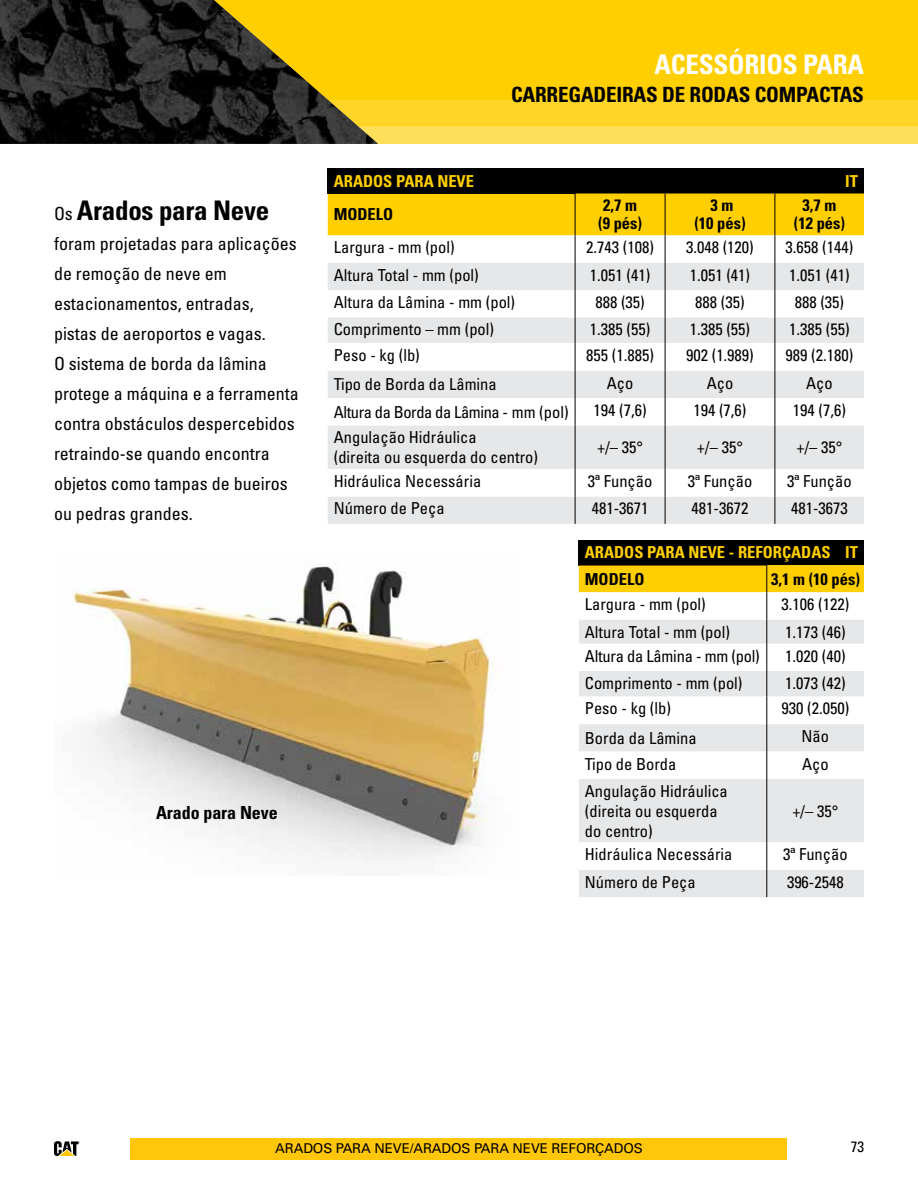
<style>
.page{position:relative;width:918px;height:1188px;background:#fff}
.page>*{position:absolute;margin:0;border:0;box-sizing:border-box;transform-origin:0 0}
.Table_of_contents{font:700 condensed 27px "Univers LT Std";letter-spacing:-.01em;color:#000}
.t1{font:700 condensed 27px "Univers LT Std";letter-spacing:-.01em;color:#fff}
.t2{font:700 condensed 21px "Univers LT Std";letter-spacing:-.01em;color:#000}
.Table_of_contents-2{font:condensed 18px/30px "Univers LT Std";color:#000}
.BodyCopy{font:700 condensed 18px "Univers LT Std";letter-spacing:-.005em;color:#000}
.t3{font:condensed 16.5px/19.8px "Univers LT Std";color:#000}
.t4{font:700 condensed 16.5px "Univers LT Std";color:#000}
.t5{font:700 condensed 16.5px "Univers LT Std";color:#ffcf01}
.t6{font:condensed 16.5px "Univers LT Std";letter-spacing:-.025em;color:#000}
.t7{font:condensed 15px "Univers LT Std";color:#000}
.Page_Title{font:13.5px "Univers LT Std";letter-spacing:-.01em;color:#000}
.s1{font-weight:400;font-size:18px}
</style>
<div class="page">
<img style="left:72px;top:564px;width:423px;height:298px">
<div style="left:131px;top:1138px;width:656px;height:22px;background:#ffc60a"></div>
<div style="left:579px;top:540px;width:285px;height:25px;background:#000"></div>
<svg style="left:579px;top:565px;width:285px;height:332px"></svg>
<div style="left:328px;top:168px;width:536px;height:26px;background:#000"></div>
<div style="left:328px;top:497px;width:536px;height:27px;background:#e6e7e8"></div>
<svg style="left:328px;top:425px;width:536px;height:72px;fill:#e6e7e8"></svg>
<svg style="left:328px;top:194px;width:536px;height:231px"></svg>
<hr style="left:575px;top:425px;width:1px;height:44px;background:#000">
<hr style="left:665px;top:425px;width:1px;height:44px;background:#000">
<hr style="left:775px;top:425px;width:1px;height:44px;background:#000">
<svg style="left:575px;top:469px;width:1px;height:55px"></svg>
<svg style="left:665px;top:469px;width:1px;height:55px"></svg>
<svg style="left:775px;top:469px;width:1px;height:55px"></svg>
<hr style="left:775px;top:194px;width:1px;height:41px;background:#000">
<hr style="left:575px;top:194px;width:1px;height:41px;background:#000">
<hr style="left:665px;top:194px;width:1px;height:41px;background:#000">
<div style="left:0;top:0;width:918px;height:99px;background:#ffcf01"></div>
<div style="left:27px;top:99px;width:891px;height:26px;background:#ffd627"></div>
<div style="left:27px;top:125px;width:891px;height:19px;background:#ffdf5a"></div>
<img style="left:0;top:0;width:378px;height:144px">
<svg style="left:54px;top:1141px;width:25px;height:15px"></svg>
<p class="Table_of_contents" style="left:54px;top:194px;width:217px"><span class="s1">Os</span> Arados para Neve</p>
<p class="Table_of_contents-2" style="left:54px;top:229px;width:246px">foram projetadas para aplicações de remoção de neve em estacionamentos, entradas, pistas de aeroportos e vagas.<br>O sistema de borda da lâmina protege a máquina e a ferramenta contra obstáculos despercebidos retraindo-se quando encontra objetos como tampas de bueiros ou pedras grandes.</p>
<p class="BodyCopy" style="left:156px;top:801px;width:123px">Arado para Neve</p>
<h1 class="t1" style="left:655px;top:47px;width:211px">ACESSÓRIOS PARA</h1>
<p class="t2" style="left:511px;top:81px;width:354px">CARREGADEIRAS DE RODAS COMPACTAS</p>
<p class="t5" style="left:334px;top:171px;width:142px">ARADOS PARA NEVE</p>
<p class="t5" style="left:845px;top:171px;width:14px">IT</p>
<p class="t4" style="left:334px;top:204px;width:61px">MODELO</p>
<p class="t4" style="left:603px;top:195px;width:35px">2,7 m</p>
<p class="t4" style="left:598px;top:213px;width:45px">(9 pés)</p>
<p class="t4" style="left:710px;top:195px;width:24px">3 m</p>
<p class="t4" style="left:694px;top:213px;width:53px">(10 pés)</p>
<p class="t4" style="left:803px;top:195px;width:35px">3,7 m</p>
<p class="t4" style="left:794px;top:213px;width:53px">(12 pés)</p>
<p class="t3" style="left:334px;top:237px;width:122px">Largura - mm (pol)</p>
<p class="t3" style="left:586px;top:237px;width:69px">2.743 (108)</p>
<p class="t3" style="left:686px;top:237px;width:69px">3.048 (120)</p>
<p class="t3" style="left:786px;top:237px;width:69px">3.658 (144)</p>
<p class="t3" style="left:334px;top:265px;width:147px">Altura Total - mm (pol)</p>
<p class="t3" style="left:590px;top:265px;width:62px">1.051 (41)</p>
<p class="t3" style="left:690px;top:265px;width:62px">1.051 (41)</p>
<p class="t3" style="left:789px;top:265px;width:62px">1.051 (41)</p>
<p class="t3" style="left:334px;top:292px;width:183px">Altura da Lâmina - mm (pol)</p>
<p class="t3" style="left:595px;top:292px;width:51px">888 (35)</p>
<p class="t3" style="left:695px;top:292px;width:51px">888 (35)</p>
<p class="t3" style="left:795px;top:292px;width:51px">888 (35)</p>
<p class="t3" style="left:334px;top:319px;width:162px">Comprimento – mm (pol)</p>
<p class="t3" style="left:590px;top:319px;width:62px">1.385 (55)</p>
<p class="t3" style="left:690px;top:319px;width:62px">1.385 (55)</p>
<p class="t3" style="left:789px;top:319px;width:62px">1.385 (55)</p>
<p class="t3" style="left:334px;top:345px;width:88px">Peso - kg (lb)</p>
<p class="t3" style="left:586px;top:345px;width:69px">855 (1.885)</p>
<p class="t3" style="left:686px;top:345px;width:69px">902 (1.989)</p>
<p class="t3" style="left:786px;top:345px;width:69px">989 (2.180)</p>
<p class="t3" style="left:334px;top:374px;width:165px">Tipo de Borda da Lâmina</p>
<p class="t3" style="left:607px;top:373px;width:28px">Aço</p>
<p class="t3" style="left:707px;top:373px;width:28px">Aço</p>
<p class="t3" style="left:806px;top:373px;width:28px">Aço</p>
<p class="t6" style="left:334px;top:401px;width:236px">Altura da Borda da Lâmina - mm (pol)</p>
<p class="t3" style="left:594px;top:400px;width:55px">194 (7,6)</p>
<p class="t3" style="left:693px;top:400px;width:55px">194 (7,6)</p>
<p class="t3" style="left:793px;top:400px;width:55px">194 (7,6)</p>
<p class="t3" style="left:334px;top:427px;width:144px">Angulação Hidráulica</p>
<p class="t3" style="left:334px;top:447px;width:206px">(direita ou esquerda do centro)</p>
<p class="t3" style="left:597px;top:437px;width:48px">+/– 35°</p>
<p class="t3" style="left:697px;top:437px;width:48px">+/– 35°</p>
<p class="t3" style="left:796px;top:437px;width:48px">+/– 35°</p>
<p class="t3" style="left:334px;top:471px;width:149px">Hidráulica Necessária</p>
<p class="t3" style="left:588px;top:471px;width:66px">3ª Função</p>
<p class="t3" style="left:688px;top:471px;width:66px">3ª Função</p>
<p class="t3" style="left:787px;top:471px;width:66px">3ª Função</p>
<p class="t3" style="left:334px;top:498px;width:112px">Número de Peça</p>
<p class="t3" style="left:592px;top:498px;width:58px">481-3671</p>
<p class="t3" style="left:692px;top:498px;width:58px">481-3672</p>
<p class="t3" style="left:791px;top:498px;width:58px">481-3673</p>
<p class="t5" style="left:585px;top:543px;width:275px">ARADOS PARA NEVE - REFORÇADAS IT</p>
<p class="t4" style="left:585px;top:569px;width:61px">MODELO</p>
<p class="t4" style="left:771px;top:569px;width:90px">3,1 m (10 pés)</p>
<p class="t3" style="left:585px;top:594px;width:122px">Largura - mm (pol)</p>
<p class="t3" style="left:782px;top:594px;width:69px">3.106 (122)</p>
<p class="t3" style="left:585px;top:622px;width:147px">Altura Total - mm (pol)</p>
<p class="t3" style="left:785px;top:622px;width:62px">1.173 (46)</p>
<p class="t3" style="left:585px;top:646px;width:177px">Altura da Lâmina - mm (pol)</p>
<p class="t3" style="left:785px;top:646px;width:62px">1.020 (40)</p>
<p class="t3" style="left:585px;top:673px;width:159px">Comprimento - mm (pol)</p>
<p class="t3" style="left:785px;top:673px;width:62px">1.073 (42)</p>
<p class="t3" style="left:585px;top:698px;width:88px">Peso - kg (lb)</p>
<p class="t3" style="left:782px;top:698px;width:69px">930 (2.050)</p>
<p class="t3" style="left:585px;top:728px;width:113px">Borda da Lâmina</p>
<p class="t3" style="left:802px;top:726px;width:29px">Não</p>
<p class="t3" style="left:585px;top:754px;width:93px">Tipo de Borda</p>
<p class="t3" style="left:802px;top:754px;width:28px">Aço</p>
<p class="t3" style="left:585px;top:781px;width:144px">Angulação Hidráulica (direita ou esquerda do centro)</p>
<p class="t3" style="left:792px;top:801px;width:48px">+/– 35°</p>
<p class="t3" style="left:585px;top:844px;width:149px">Hidráulica Necessária</p>
<p class="t3" style="left:783px;top:844px;width:66px">3ª Função</p>
<p class="t3" style="left:585px;top:872px;width:112px">Número de Peça</p>
<p class="t3" style="left:787px;top:872px;width:58px">396-2548</p>
<p class="Page_Title" style="left:275px;top:1141px;width:369px">ARADOS PARA NEVE/ARADOS PARA NEVE REFORÇADOS</p>
<p class="t7" style="left:851px;top:1137px;width:15px">73</p>
</div>
